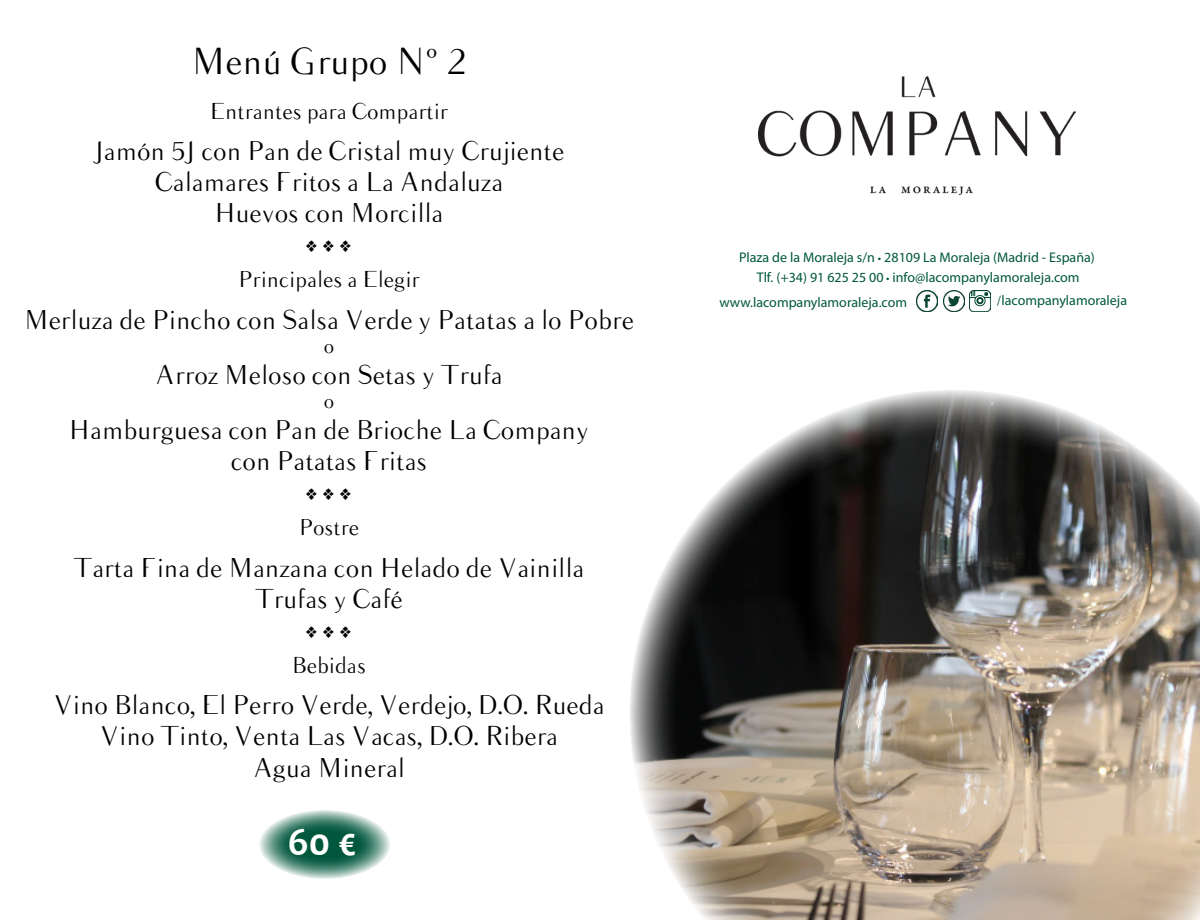
<style>
.page{position:relative;width:1200px;height:920px;background:#fff}
.page>*{position:absolute;margin:0;border:0;box-sizing:border-box;transform-origin:0 0}
.t1{font:700 40px "Candara";color:#fff}
.t2{font:36px "Balham";color:#000}
.t3{font:26px/31.2px "Balham";color:#000;text-align:center}
.t4{font:24px "Goudy Stout";color:#000}
.t5{font:22px "Balham";color:#000}
.t6{font:20px "Balham";color:#000}
.t7{font:14px "Myriad Pro";color:#00573c}
.s1{font-size:12px}
.s2{font-family:"Minion Pro"}
</style>
<div class="page">
<img style="left:630px;top:390px;width:570px;height:530px">
<svg style="left:259px;top:810px;width:131px;height:69px;background:#568f7e"></svg>
<img style="left:917px;top:291px;width:21px;height:20px">
<img style="left:943px;top:291px;width:21px;height:20px">
<img style="left:970px;top:291px;width:21px;height:20px">
<img style="left:759px;top:76px;width:316px;height:119px">
<p class="t2" style="left:191px;top:38px;width:277px">Menú Grupo Nº 2</p>
<p class="t5" style="left:210px;top:96px;width:240px">Entrantes para Compartir</p>
<p class="t3" style="left:94px;top:134px;width:472px">Jamón 5J con Pan de Cristal muy Crujiente</p>
<p class="t3" style="left:155px;top:165px;width:350px">Calamares Fritos a La Andaluza</p>
<p class="t3" style="left:215px;top:196px;width:230px">Huevos con Morcilla</p>
<p class="t4" style="left:303px;top:236px;width:53px">***</p>
<p class="t5" style="left:238px;top:265px;width:183px">Principales a Elegir</p>
<p class="t3" style="left:24px;top:303px;width:611px">Merluza de Pincho con Salsa Verde y Patatas a lo Pobre</p>
<p class="t6" style="left:324px;top:332px;width:12px">o</p>
<p class="t3" style="left:155px;top:358px;width:349px">Arroz Meloso con Setas y Trufa</p>
<p class="t6" style="left:324px;top:388px;width:12px">o</p>
<p class="t3" style="left:69px;top:413px;width:522px">Hamburguesa con Pan de Brioche La Company con Patatas Fritas</p>
<p class="t4" style="left:303px;top:484px;width:53px">***</p>
<p class="t5" style="left:299px;top:513px;width:62px">Postre</p>
<p class="t3" style="left:74px;top:551px;width:512px">Tarta Fina de Manzana con Helado de Vainilla</p>
<p class="t3" style="left:255px;top:582px;width:149px">Trufas y Café</p>
<p class="t4" style="left:303px;top:622px;width:53px">***</p>
<p class="t5" style="left:292px;top:651px;width:76px">Bebidas</p>
<p class="t3" style="left:53px;top:688px;width:553px">Vino Blanco, El Perro Verde, Verdejo, D.O. Rueda</p>
<p class="t3" style="left:100px;top:719px;width:460px">Vino Tinto, Venta Las Vacas, D.O. Ribera</p>
<p class="t3" style="left:253px;top:751px;width:153px">Agua Mineral</p>
<p class="t1" style="left:288px;top:817px;width:70px">60 €</p>
<p class="t7" style="left:739px;top:248px;width:357px">Plaza de la Moraleja s/n <span class="s1">•</span> 28109 La Moraleja (Madrid - España)</p>
<p class="t7" style="left:757px;top:269px;width:324px">Tlf. (+34) 91 625 25 00 <span class="s1">•</span> info@lacompanylamoraleja.com</p>
<p class="t7" style="left:719px;top:294px;width:189px">www.lacompanylamoraleja.com</p>
<p class="t7" style="left:997px;top:292px;width:132px"><span class="s2">/</span>lacompanylamoraleja</p>
</div>
